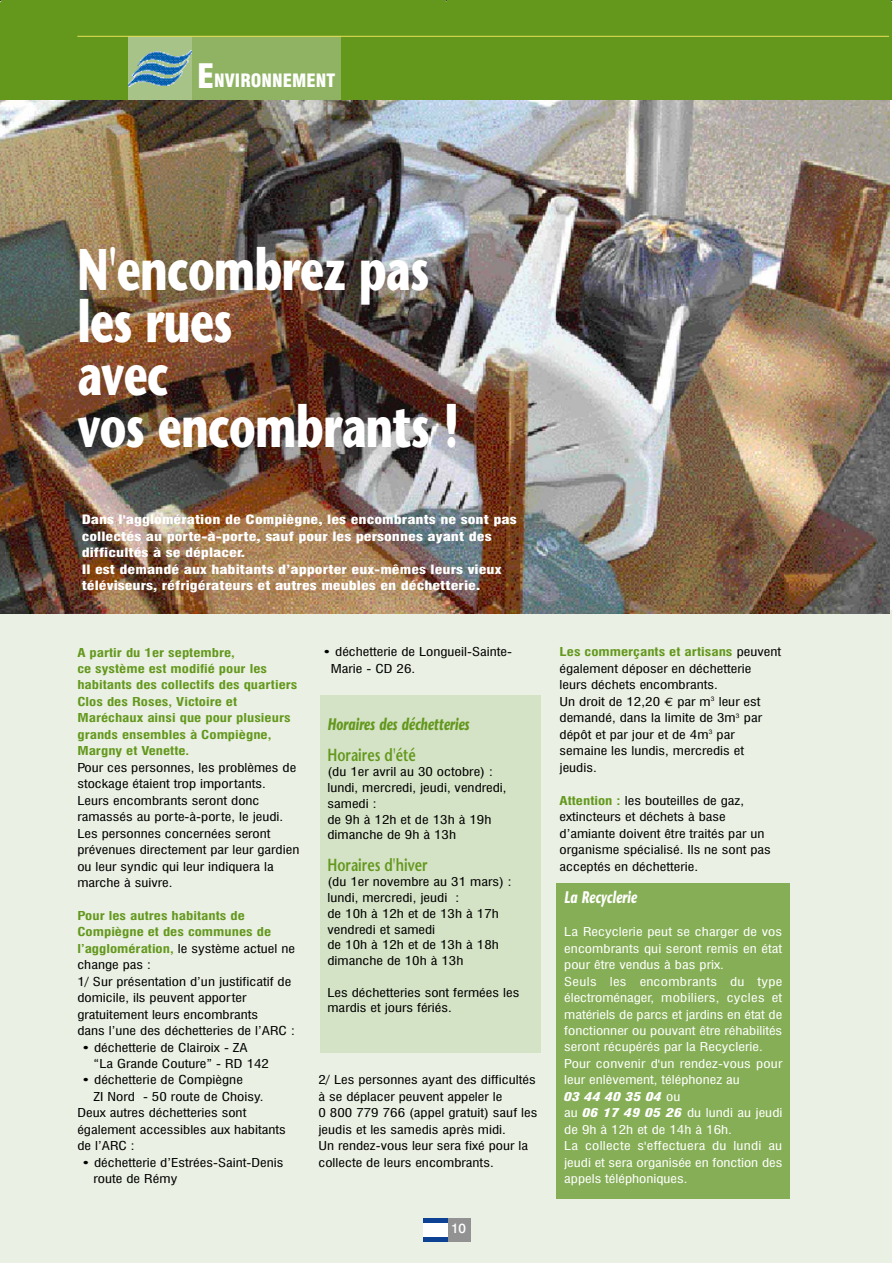
<style>
.page{position:relative;width:893px;height:1263px;background:#fff}
.page>*{position:absolute;margin:0;border:0;box-sizing:border-box;transform-origin:0 0}
.t1{font:700 58.65px/52.5px "Stone Sans";letter-spacing:-.015em;color:#fff;scale:.71 1}
.t2{font:900 condensed 18px "Swiss 721 BT";color:#fff}
.t3{font:600 17.55px "Stone Sans";color:#63981d;scale:.77 1}
.t4{font:italic 700 16.8px "Stone Sans";color:#63981d;scale:.71 1}
.t5{font:italic 700 16.8px "Stone Sans";color:#fff;scale:.71 1}
.t6{font:500 13.5px "Swiss 721 BT";color:#fff}
.t7{font:900 condensed 12.6px/16.5px "Swiss 721 BT";color:#fff;scale:1.25 1}
.t8{font:condensed 12px/16.5px "Swiss 721 BT";color:#000;scale:1.25 1}
.t9{font:condensed 12px/16.5px "Swiss 721 BT";color:#fff;scale:1.25 1}
.t10{font:700 condensed 12px/16.5px "Swiss 721 BT";color:#63981d;scale:1.25 1}
.s1{font-size:32.85px}
.s2{font-weight:700;color:#63981d}
.s3{font-family:"Euro Mono";font-stretch:normal}
.s4{font-weight:900;font-style:italic}
</style>
<div class="page">
<div style="left:0;top:610px;width:892px;height:653px;background:#eaf0e3"></div>
<div style="left:447px;top:1218px;width:23px;height:23px;background:#929292"></div>
<div style="left:423px;top:1218px;width:24px;height:23px;background:#0c4194"></div>
<img style="left:423px;top:1223px;width:24px;height:13px">
<div style="left:0;top:0;width:892px;height:100px;background:#63981d"></div>
<div style="left:128px;top:36px;width:64px;height:64px;background:#a7c387"></div>
<img style="left:128px;top:50px;width:64px;height:36px">
<div style="left:192px;top:36px;width:148px;height:64px;background:#8fb363"></div>
<hr style="left:77px;top:36px;width:812px;height:1px;background:#eadf56">
<img style="left:0;top:100px;width:890px;height:513px">
<div style="left:320px;top:695px;width:220px;height:357px;background:#d4e2c5"></div>
<div style="left:557px;top:884px;width:233px;height:315px;background:#86ae56"></div>
<h2 class="t2" style="left:197px;top:73px;width:140px"><span class="s1">E</span>NVIRONNEMENT</h2>
<h1 class="t1" style="left:77px;top:249px;width:539px">N 'e n c o m b rez pas les rues<br>avec<br>vos encombrants !</h1>
<p class="t7" style="left:82px;top:512px;width:349px">Dans l'agglomération de Compiègne, les encombrants ne sont pas collectés au porte-à-porte, sauf pour les personnes ayant des difficultés à se déplacer.<br>Il est demandé aux habitants d’apporter eux-mêmes leurs vieux téléviseurs, réfrigérateurs et autres meubles en déchetterie.</p>
<p class="t10" style="left:77px;top:645px;width:178px">A partir du 1er septembre,<br>ce système est modifié pour les habitants des collectifs des quartiers<br>Clos des Roses, Victoire et<br>Maréchaux ainsi que pour plusieurs grands ensembles à Compiègne,<br>Margny et Venette.</p>
<p class="t8" style="left:77px;top:760px;width:179px">Pour ces personnes, les problèmes de stockage étaient trop importants.<br>Leurs encombrants seront donc ramassés au porte-à-porte, le jeudi.<br>Les personnes concernées seront prévenues directement par leur gardien ou leur syndic qui leur indiquera la marche à suivre.</p>
<p class="t8" style="left:77px;top:908px;width:176px"><span class="s2">Pour les autres habitants de<br>Compiègne et des communes de l’agglomération,</span> le système actuel ne change pas :<br>1/ Sur présentation d’un justificatif de domicile, ils peuvent apporter gratuitement leurs encombrants<br>dans l’une des déchetteries de l’ARC :</p>
<p class="t8" style="left:94px;top:1040px;width:142px;text-indent:-12px">• déchetterie de Clairoix - ZA “La Grande Couture” - RD 142</p>
<p class="t8" style="left:81px;top:1072px;width:131px">• déchetterie de Compiègne</p>
<p class="t8" style="left:94px;top:1089px;width:138px">ZI Nord - 50 route de Choisy.</p>
<p class="t8" style="left:77px;top:1105px;width:137px">Deux autres déchetteries sont</p>
<p class="t8" style="left:77px;top:1122px;width:168px">également accessibles aux habitants</p>
<p class="t8" style="left:77px;top:1139px;width:47px">de l’ARC :</p>
<p class="t8" style="left:94px;top:1155px;width:153px;text-indent:-12px">• déchetterie d’Estrées-Saint-Denis route de Rémy</p>
<p class="t8" style="left:331px;top:645px;width:147px;text-indent:-8px">• déchetterie de Longueil-Sainte-<br>Marie - CD 26.</p>
<h3 class="t4" style="left:327px;top:718px;width:202px">Horaires des déchetteries</h3>
<h3 class="t3" style="left:327px;top:748px;width:116px">Horaires d'été</h3>
<p class="t8" style="left:327px;top:765px;width:145px;line-height:15.8px">(du 1er avril au 30 octobre) : lundi, mercredi, jeudi, vendredi, samedi :<br>de 9h à 12h et de 13h à 19h dimanche de 9h à 13h</p>
<h3 class="t3" style="left:327px;top:858px;width:131px">Horaires d'hiver</h3>
<p class="t8" style="left:327px;top:875px;width:149px;line-height:15.8px">(du 1er novembre au 31 mars) : lundi, mercredi, jeudi :<br>de 10h à 12h et de 13h à 17h vendredi et samedi<br>de 10h à 12h et de 13h à 18h dimanche de 10h à 13h</p>
<p class="t8" style="left:327px;top:985px;width:155px;line-height:15.5px">Les déchetteries sont fermées les mardis et jours fériés.</p>
<p class="t8" style="left:318px;top:1072px;width:177px">2/ Les personnes ayant des difficultés à se déplacer peuvent appeler le<br>0 800 779 766 (appel gratuit) sauf les jeudis et les samedis après midi.<br>Un rendez-vous leur sera fixé pour la collecte de leurs encombrants.</p>
<p class="t6" style="left:451px;top:1220px;width:17px">10</p>
<p class="t8" style="left:559px;top:645px;width:179px"><span class="s2">Les commerçants et artisans</span> peuvent également déposer en déchetterie leurs déchets encombrants.<br>Un droit de 12,20 <span class="s3">€</span> par m<sup>3</sup> leur est demandé, dans la limite de 3m<sup>3</sup> par dépôt et par jour et de 4m<sup>3</sup> par semaine les lundis, mercredis et jeudis.</p>
<p class="t8" style="left:559px;top:793px;width:171px"><span class="s2">Attention :</span> les bouteilles de gaz, extincteurs et déchets à base d’amiante doivent être traités par un organisme spécialisé. Ils ne sont pas acceptés en déchetterie.</p>
<h3 class="t5" style="left:564px;top:891px;width:104px">La Recyclerie</h3>
<p class="t9" style="left:564px;top:924px;width:176px">La Recyclerie peut se charger de vos encombrants qui seront remis en état pour être vendus à bas prix.<br>Seuls les encombrants du type électroménager, mobiliers, cycles et matériels de parcs et jardins en état de fonctionner ou pouvant être réhabilités seront récupérés par la Recyclerie.<br>Pour convenir d'un rendez-vous pour leur enlèvement, téléphonez au<br><span class="s4">03 44 40 35 04</span> ou<br>au <span class="s4">06 17 49 05 26</span> du lundi au jeudi de 9h à 12h et de 14h à 16h.<br>La collecte s'effectuera du lundi au jeudi et sera organisée en fonction des appels téléphoniques.</p>
</div>
